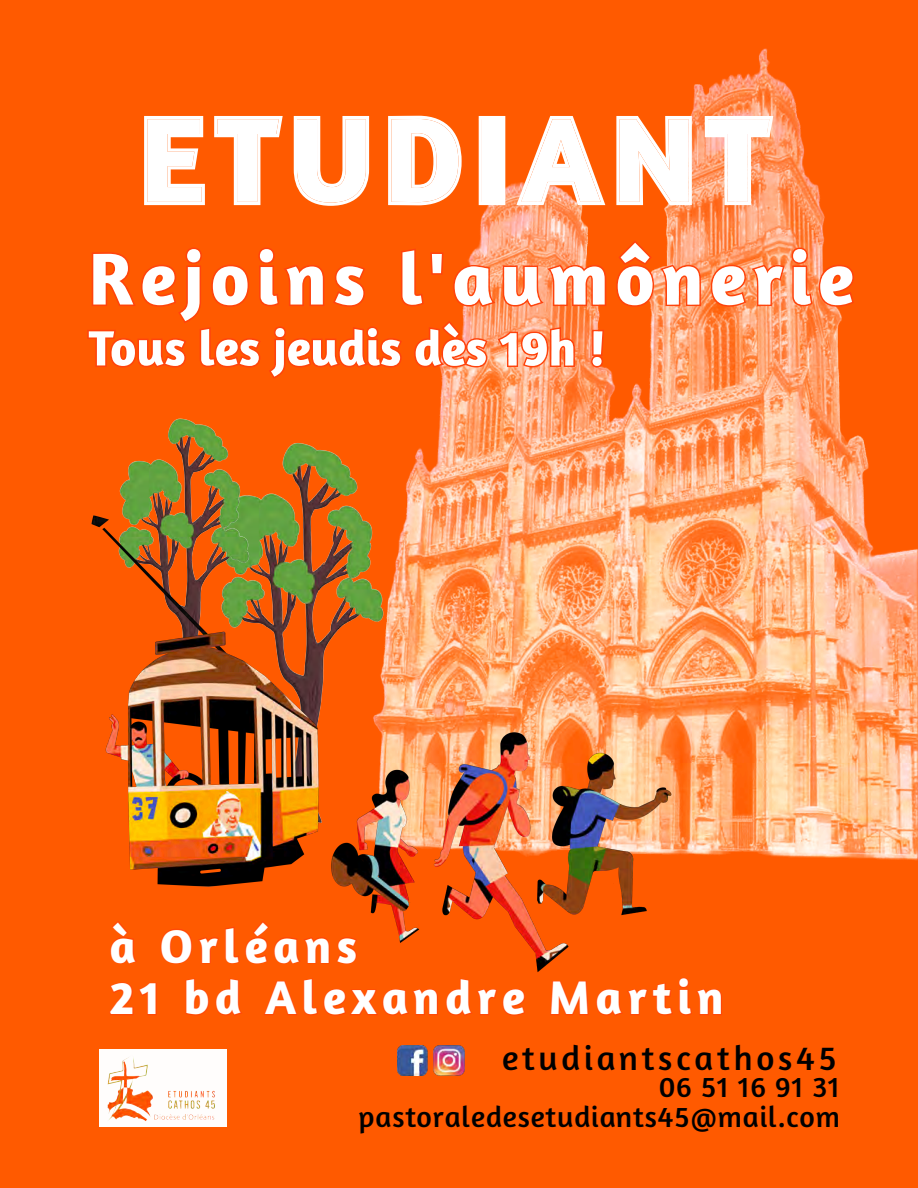
<style>
.page{position:relative;width:918px;height:1188px;background:#ff5a00}
.page>*{position:absolute;margin:0;border:0;box-sizing:border-box;transform-origin:0 0}
.t1{font:700 122.1px "Amaranth";letter-spacing:.095em;color:#fff}
.t2{font:700 74.7px "Amaranth";letter-spacing:.095em;color:#fff}
.t3{font:700 50.4px "Amaranth";color:#fff}
.t4{font:700 48px/51.9px "Amaranth";letter-spacing:.12em;color:#fff}
.t5{font:34.95px "Amaranth";letter-spacing:.11em;color:#000}
.t6{font:29.85px/29.5px "Amaranth";letter-spacing:.03em;color:#000;text-align:right}
</style>
<div class="page">
<img style="left:392px;top:48px;width:526px;height:813px">
<img style="left:91px;top:379px;width:446px;height:508px">
<img style="left:307px;top:677px;width:368px;height:244px">
<svg style="left:109px;top:921px;width:613px;height:95px"></svg>
<img style="left:397px;top:1045px;width:31px;height:31px">
<img style="left:434px;top:1045px;width:30px;height:31px">
<div style="left:99px;top:1049px;width:127px;height:78px;background:#fff"></div>
<img style="left:107px;top:1057px;width:108px;height:65px">
<svg style="left:87px;top:240px;width:767px;height:139px"></svg>
<svg style="left:144px;top:116px;width:629px;height:90px"></svg>
<h1 class="t1" style="left:140px;top:83px;width:631px">ETUDIANT</h1>
<h2 class="t2" style="left:89px;top:232px;width:767px">Rejoins l'aumônerie</h2>
<h3 class="t3" style="left:89px;top:316px;width:519px">Tous les jeudis dès 19h !</h3>
<h3 class="t4" style="left:110px;top:919px;width:615px">à Orléans<br>21 bd Alexandre Martin</h3>
<p class="t5" style="left:502px;top:1037px;width:336px">etudiantscathos45</p>
<p class="t6" style="left:359px;top:1072px;width:483px">06 51 16 91 31 pastoraledesetudiants45@mail.com</p>
</div>
